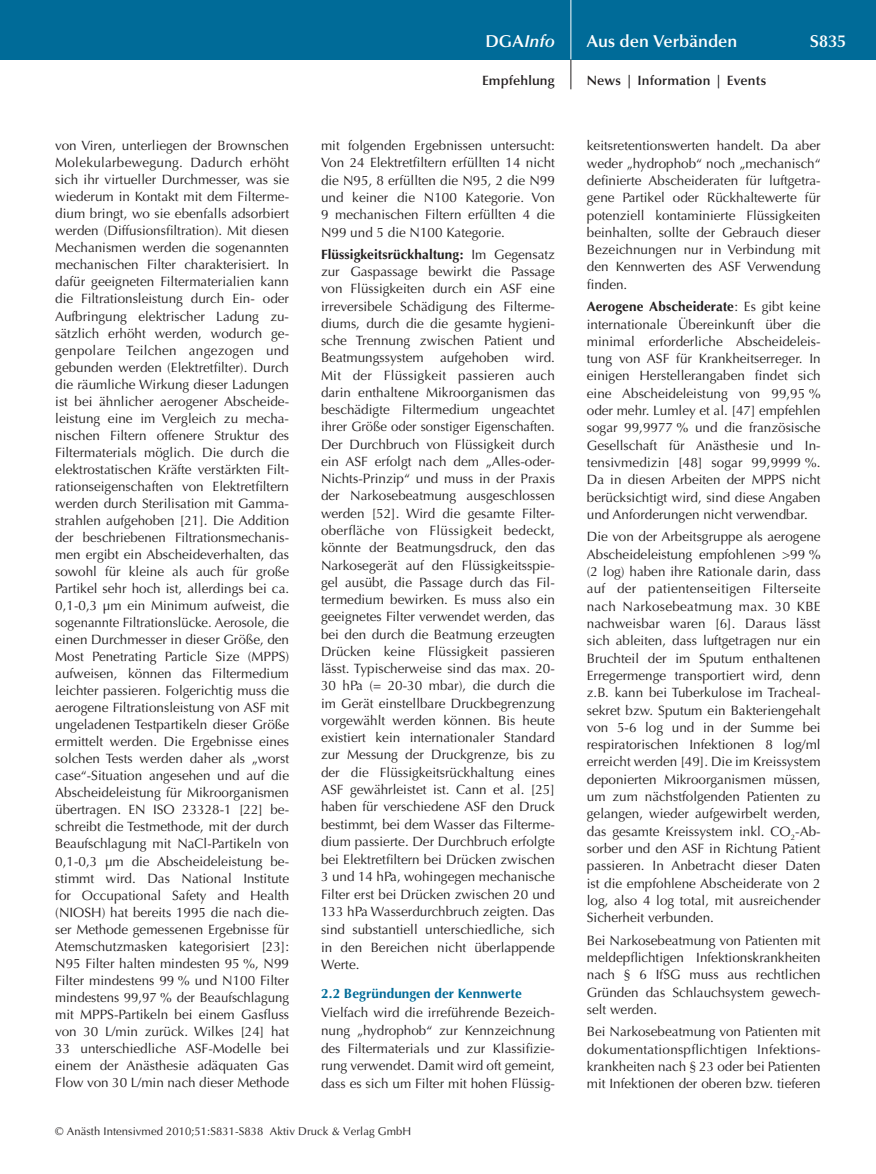
<style>
.page{position:relative;width:876px;height:1174px;background:#fff}
.page>*{position:absolute;margin:0;border:0;box-sizing:border-box;transform-origin:0 0}
.t1{font:600 17.25px "Optima";color:#fff}
.t2{font:italic 600 17.25px "Optima";color:#fff}
.t3{font:13.5px/17.2px "Optima";color:#231f20;text-align:justify}
.t4{font:600 13.5px "Optima";letter-spacing:.01em;color:#231f20}
.t5{font:700 13.5px "Optima";letter-spacing:.01em;color:#006b98}
.t6{font:11.25px "Optima";letter-spacing:.005em;color:#231f20}
.s1{font-style:normal}
.s2{font-weight:700}
</style>
<div class="page">
<div style="left:0;top:0;width:876px;height:60px;background:#006b98"></div>
<hr style="left:571px;top:0;width:1px;height:60px;background:#fff">
<svg style="left:571px;top:60px;width:1px;height:29px"></svg>
<p class="t2" style="left:485px;top:31px;width:71px"><span class="s1">DGA</span>Info</p>
<p class="t1" style="left:587px;top:31px;width:152px">Aus den Verbänden</p>
<p class="t1" style="left:810px;top:31px;width:38px">S835</p>
<p class="t4" style="left:482px;top:73px;width:74px">Empfehlung</p>
<p class="t4" style="left:587px;top:73px;width:181px">News | Information | Events</p>
<p class="t3" style="left:55px;top:137px;width:235px;text-align:left">von Viren, unterliegen der Brownschen Molekularbewegung. Dadurch erhöht sich ihr virtueller Durchmesser, was sie wiederum in Kontakt mit dem Filterme&shy;dium bringt, wo sie ebenfalls adsorbiert werden (Diffusionsfiltration). Mit diesen Mechanismen werden die sogenannten mechanischen Filter charakterisiert. In dafür geeigneten Filtermaterialien kann die Filtrationsleistung durch Ein- oder Aufbringung elektrischer Ladung zu&shy;sätzlich erhöht werden, wodurch ge-‑ genpolare Teilchen angezogen und gebunden werden (Elektretfilter). Durch die räumliche Wirkung dieser Ladungen ist bei ähnlicher aerogener Abscheide&shy;leistung eine im Vergleich zu mecha&shy;nischen Filtern offenere Struktur des Filtermaterials möglich. Die durch die elektrostatischen Kräfte verstärkten Filt&shy;rationseigenschaften von Elektretfiltern werden durch Sterilisation mit Gamma&shy;strahlen aufgehoben [21]. Die Addition der beschriebenen Filtrationsmechanis&shy;men ergibt ein Abscheideverhalten, das sowohl für kleine als auch für große Partikel sehr hoch ist, allerdings bei ca.<br>0,1-0,3 µm ein Minimum aufweist, die sogenannte Filtrationslücke. Aerosole, die einen Durchmesser in dieser Größe, den Most Penetrating Particle Size (MPPS) aufweisen, können das Filtermedium leichter passieren. Folgerichtig muss die aerogene Filtrationsleistung von ASF mit ungeladenen Testpartikeln dieser Größe ermittelt werden. Die Ergebnisse eines solchen Tests werden daher als „worst case“-Situation angesehen und auf die Abscheideleistung für Mikroorganismen übertragen. EN ISO 23328-1 [22] be&shy;schreibt die Testmethode, mit der durch Beaufschlagung mit NaCl-Partikeln von 0,1-0,3 µm die Abscheideleistung be&shy;stimmt wird. Das National Institute for Occupational Safety and Health (NIOSH) hat bereits 1995 die nach die&shy;ser Methode gemessenen Ergebnisse für Atemschutzmasken kategorisiert [23]:<br>N95 Filter halten mindesten 95 %, N99<br>Filter mindestens 99 % und N100 Filter mindestens 99,97 % der Beaufschlagung mit MPPS-Partikeln bei einem Gasfluss von 30 L/min zurück. Wilkes [24] hat 33 unterschiedliche ASF-Modelle bei einem der Anästhesie adäquaten Gas Flow von 30 L/min nach dieser Methode</p>
<p class="t3" style="left:321px;top:137px;width:235px">mit folgenden Ergebnissen untersucht:<br>Von 24 Elektretfiltern erfüllten 14 nicht die N95, 8 erfüllten die N95, 2 die N99 und keiner die N100 Kategorie. Von 9 mechanischen Filtern erfüllten 4 die N99 und 5 die N100 Kategorie.</p>
<p class="t3" style="left:321px;top:246px;width:235px"><span class="s2">Flüssigkeitsrückhaltung:</span> Im Gegensatz zur Gaspassage bewirkt die Passage von Flüssigkeiten durch ein ASF eine irreversibele Schädigung des Filterme&shy;diums, durch die die gesamte hygieni&shy;sche Trennung zwischen Patient und Beatmungssystem aufgehoben wird.<br>Mit der Flüssigkeit passieren auch darin enthaltene Mikroorganismen das beschädigte Filtermedium ungeachtet ihrer Größe oder sonstiger Eigenschaften.<br>Der Durchbruch von Flüssigkeit durch ein ASF erfolgt nach dem „Alles-oder-Nichts-Prinzip“ und muss in der Praxis der Narkosebeatmung ausgeschlossen werden [52]. Wird die gesamte Filter&shy;oberfläche von Flüssigkeit bedeckt, könnte der Beatmungsdruck, den das Narkosegerät auf den Flüssigkeitsspie&shy;gel ausübt, die Passage durch das Fil&shy;termedium bewirken. Es muss also ein geeignetes Filter verwendet werden, das bei den durch die Beatmung erzeugten Drücken keine Flüssigkeit passieren lässt. Typischerweise sind das max. 20- 30 hPa (= 20-30 mbar), die durch die im Gerät einstellbare Druckbegrenzung vorgewählt werden können. Bis heute existiert kein internationaler Standard zur Messung der Druckgrenze, bis zu der die Flüssigkeitsrückhaltung eines ASF gewährleistet ist. Cann et al. [25] haben für verschiedene ASF den Druck bestimmt, bei dem Wasser das Filterme&shy;dium passierte. Der Durchbruch erfolgte bei Elektretfiltern bei Drücken zwischen 3 und 14 hPa, wohingegen mechanische Filter erst bei Drücken zwischen 20 und 133 hPa Wasserdurchbruch zeigten. Das sind substantiell unterschiedliche, sich in den Bereichen nicht überlappende Werte.</p>
<p class="t5" style="left:321px;top:985px;width:202px">2.2 Begründungen der Kennwerte</p>
<p class="t3" style="left:321px;top:1004px;width:235px">Vielfach wird die irreführende Bezeich&shy;nung „hydrophob“ zur Kennzeichnung des Filtermaterials und zur Klassifizie&shy;rung verwendet. Damit wird oft gemeint, dass es sich um Filter mit hohen Flüssig-</p>
<p class="t6" style="left:55px;top:1125px;width:357px">© Anästh Intensivmed 2010;51:S831-S838 Aktiv Druck &amp; Verlag GmbH</p>
<p class="t3" style="left:587px;top:137px;width:235px">keitsretentionswerten handelt. Da aber weder „hydrophob“ noch „mechanisch“ definierte Abscheideraten für luftgetra&shy;gene Partikel oder Rückhaltewerte für potenziell kontaminierte Flüssigkeiten beinhalten, sollte der Gebrauch dieser Bezeichnungen nur in Verbindung mit den Kennwerten des ASF Verwendung finden.</p>
<p class="t3" style="left:587px;top:298px;width:235px"><span class="s2">Aerogene Abscheiderate</span>: Es gibt keine internationale Übereinkunft über die minimal erforderliche Abscheideleis&shy;tung von ASF für Krankheitserreger. In einigen Herstellerangaben findet sich eine Abscheideleistung von 99,95 % oder mehr. Lumley et al. [47] empfehlen sogar 99,9977 % und die französische Gesellschaft für Anästhesie und In&shy;tensivmedizin [48] sogar 99,9999 %.<br>Da in diesen Arbeiten der MPPS nicht berücksichtigt wird, sind diese Angaben und Anforderungen nicht verwendbar.</p>
<p class="t3" style="left:587px;top:528px;width:235px">Die von der Arbeitsgruppe als aerogene Abscheideleistung empfohlenen &gt;99 % (2 log) haben ihre Rationale darin, dass auf der patientenseitigen Filterseite nach Narkosebeatmung max. 30 KBE nachweisbar waren [6]. Daraus lässt sich ableiten, dass luftgetragen nur ein Bruchteil der im Sputum enthaltenen Erregermenge transportiert wird, denn z.B. kann bei Tuberkulose im Tracheal&shy;sekret bzw. Sputum ein Bakteriengehalt von 5-6 log und in der Summe bei respiratorischen Infektionen 8 log/ml erreicht werden [49]. Die im Kreissystem deponierten Mikroorganismen müssen, um zum nächstfolgenden Patienten zu gelangen, wieder aufgewirbelt werden, das gesamte Kreissystem inkl. CO<sub>2</sub>-Ab&shy;sorber und den ASF in Richtung Patient passieren. In Anbetracht dieser Daten ist die empfohlene Abscheiderate von 2 log, also 4 log total, mit ausreichender Sicherheit verbunden.</p>
<p class="t3" style="left:587px;top:931px;width:235px">Bei Narkosebeatmung von Patienten mit meldepflichtigen Infektionskrankheiten nach § 6 IfSG muss aus rechtlichen Gründen das Schlauchsystem gewech&shy;selt werden.</p>
<p class="t3" style="left:587px;top:1023px;width:235px">Bei Narkosebeatmung von Patienten mit dokumentationspflichtigen Infektions&shy;krankheiten nach § 23 oder bei Patienten mit Infektionen der oberen bzw. tieferen</p>
</div>
